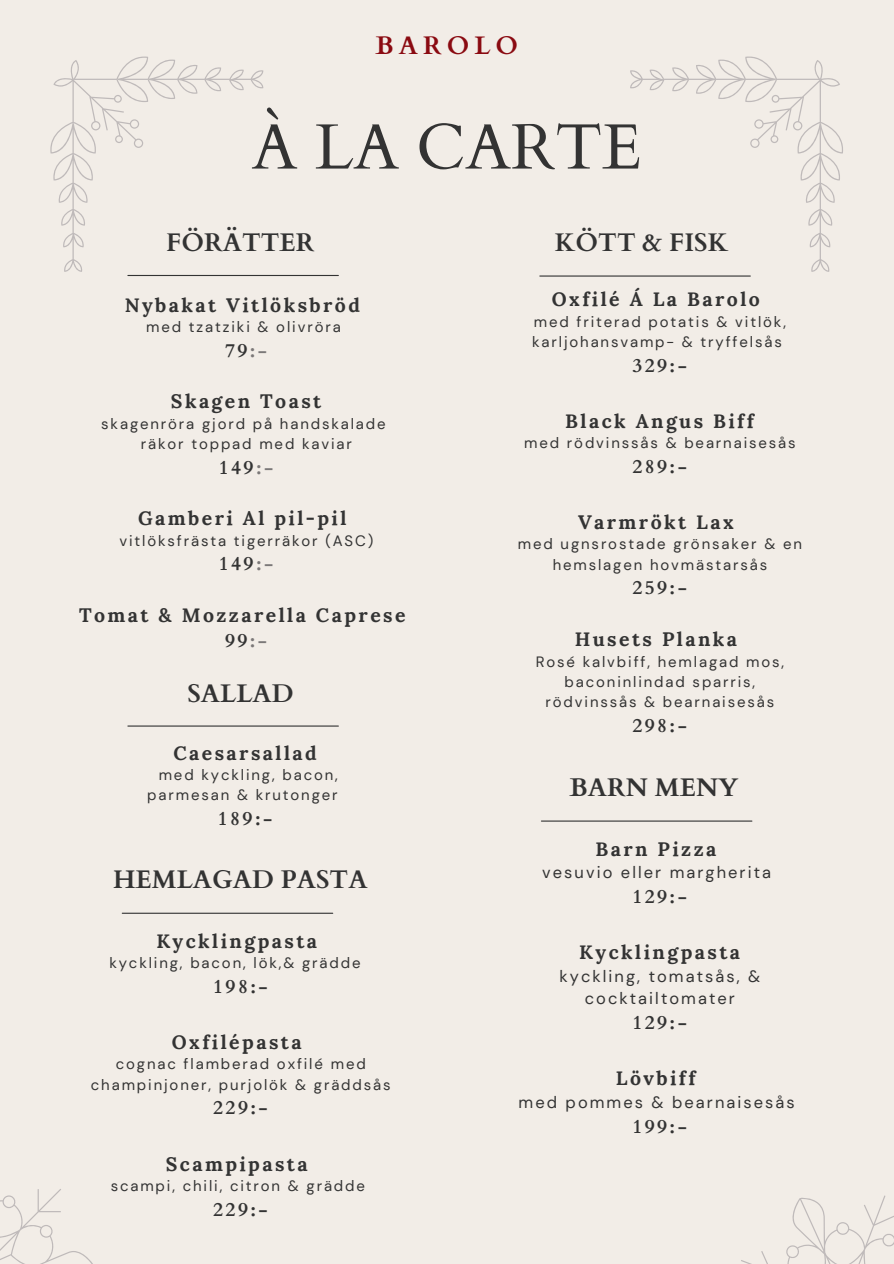
<style>
.page{position:relative;width:894px;height:1264px;background:#fff}
.page>*{position:absolute;margin:0;border:0;box-sizing:border-box;transform-origin:0 0}
.t1{font:64.05px "Cardo";color:#333}
.t2{font:700 25.5px "Cardo";color:#333}
.t3{font:700 25.35px "Cardo";letter-spacing:.2em;color:#8a0a11}
.t4{font:700 19.5px/24.8px "Lora";letter-spacing:.125em;color:#333;text-align:center}
.t5{font:700 19.5px "Cardo";letter-spacing:.125em;color:#333}
.t6{font:16.5px/22.5px "DM Sans";letter-spacing:.125em;color:#333;text-align:center}
.t7{font:15px/20.2px "DM Sans";letter-spacing:.125em;color:#333;text-align:center}
.s1{color:#7b7878}
.s2{font-family:"Cardo"}
.s3{font-family:"Cardo";color:#7b7878}
</style>
<div class="page">
<div style="left:0;top:0;width:893px;height:1263px;background:#f2ede7"></div>
<hr style="left:128px;top:275px;width:210px;height:1px;background:#333">
<svg style="left:0;top:1189px;width:92px;height:74px"></svg>
<svg style="left:741px;top:1195px;width:152px;height:68px"></svg>
<svg style="left:50px;top:56px;width:213px;height:215px"></svg>
<svg style="left:630px;top:56px;width:213px;height:215px"></svg>
<hr style="left:122px;top:912px;width:210px;height:1px;background:#333">
<hr style="left:539px;top:275px;width:211px;height:1px;background:#333">
<hr style="left:128px;top:725px;width:210px;height:1px;background:#333">
<hr style="left:541px;top:820px;width:210px;height:1px;background:#333">
<p class="t3" style="left:375px;top:29px;width:144px">BAROLO</p>
<p class="t1" style="left:252px;top:105px;width:391px">À LA CARTE</p>
<p class="t2" style="left:166px;top:225px;width:150px">FÖRÄTTER</p>
<h2 class="t4" style="left:125px;top:292px;width:237px">Nybakat Vitlöksbröd</h2>
<p class="t7" style="left:146px;top:316px;width:196px">med tzatziki &amp; olivröra</p>
<p class="t5" style="left:225px;top:337px;width:44px">79<span class="s1">:-</span></p>
<p class="t4" style="left:171px;top:389px;width:152px">Skagen Toast</p>
<p class="t7" style="left:101px;top:413px;width:286px">skagenröra gjord på handskalade</p>
<p class="t7" style="left:141px;top:433px;width:213px">räkor toppad med kaviar</p>
<p class="t5" style="left:219px;top:454px;width:56px">149<span class="s1">:-</span></p>
<p class="t4" style="left:138px;top:506px;width:210px">Gamberi Al pil-pil</p>
<p class="t7" style="left:119px;top:530px;width:255px">vitlöksfrästa tigerräkor (ASC)</p>
<p class="t5" style="left:219px;top:551px;width:56px">149<span class="s1">:-</span></p>
<p class="t4" style="left:79px;top:602px;width:328px">Tomat &amp; Mozzarella Caprese<br><span class="s2">99</span><span class="s3">:-</span></p>
<p class="t2" style="left:187px;top:677px;width:108px">SALLAD</p>
<p class="t4" style="left:173px;top:740px;width:145px">Caesarsallad</p>
<p class="t7" style="left:147px;top:764px;width:192px;text-align:right">med kyckling, bacon, parmesan &amp; krutonger</p>
<p class="t5" style="left:218px;top:805px;width:56px">189:-</p>
<p class="t2" style="left:113px;top:863px;width:256px">HEMLAGAD PASTA</p>
<h2 class="t4" style="left:156px;top:928px;width:162px">Kycklingpasta</h2>
<p class="t7" style="left:109px;top:952px;width:252px">kyckling, bacon, lök,&amp; grädde</p>
<p class="t5" style="left:213px;top:973px;width:56px">198:-</p>
<h1 class="t4" style="left:172px;top:1029px;width:131px">Oxfilépasta</h1>
<h2 class="t7" style="left:91px;top:1054px;width:301px">cognac flamberad oxfilé med champinjoner, purjolök &amp; gräddsås</h2>
<h2 class="t5" style="left:213px;top:1095px;width:56px">229:-</h2>
<p class="t4" style="left:166px;top:1151px;width:143px">Scampipasta</p>
<p class="t7" style="left:111px;top:1175px;width:256px">scampi, chili, citron &amp; grädde</p>
<p class="t5" style="left:213px;top:1196px;width:56px">229:-</p>
<p class="t2" style="left:554px;top:225px;width:175px">KÖTT &amp; FISK</p>
<p class="t4" style="left:551px;top:287px;width:209px">Oxfilé Á La Barolo</p>
<p class="t7" style="left:532px;top:311px;width:255px;text-align:left">med friterad potatis &amp; vitlök, karljohansvamp- &amp; tryffelsås</p>
<p class="t5" style="left:632px;top:352px;width:56px">329:-</p>
<p class="t4" style="left:565px;top:408px;width:190px">Black Angus Biff</p>
<p class="t7" style="left:524px;top:433px;width:273px">med rödvinssås &amp; bearnaisesås</p>
<p class="t5" style="left:632px;top:453px;width:56px">289:-</p>
<p class="t4" style="left:578px;top:509px;width:157px">Varmrökt Lax</p>
<h3 class="t7" style="left:517px;top:534px;width:285px">med ugnsrostade grönsaker &amp; en hemslagen hovmästarsås</h3>
<h2 class="t5" style="left:632px;top:575px;width:56px">259:-</h2>
<p class="t4" style="left:574px;top:626px;width:164px">Husets Planka</p>
<p class="t7" style="left:535px;top:651px;width:250px">Rosé kalvbiff, hemlagad mos, baconinlindad sparris, rödvinssås &amp; bearnaisesås</p>
<p class="t5" style="left:632px;top:712px;width:56px">298:-</p>
<p class="t2" style="left:569px;top:771px;width:170px">BARN MENY</p>
<p class="t4" style="left:595px;top:836px;width:122px">Barn Pizza</p>
<p class="t6" style="left:542px;top:861px;width:230px">vesuvio eller margherita</p>
<p class="t5" style="left:632px;top:883px;width:56px">129:-</p>
<p class="t4" style="left:579px;top:939px;width:162px">Kycklingpasta</p>
<p class="t6" style="left:559px;top:964px;width:202px">kyckling, tomatsås, &amp; cocktailtomater</p>
<p class="t5" style="left:632px;top:1009px;width:56px">129:-</p>
<h2 class="t4" style="left:615px;top:1065px;width:81px">Lövbiff</h2>
<p class="t6" style="left:518px;top:1090px;width:277px">med pommes &amp; bearnaisesås</p>
<p class="t5" style="left:632px;top:1113px;width:56px">199:-</p>
</div>
